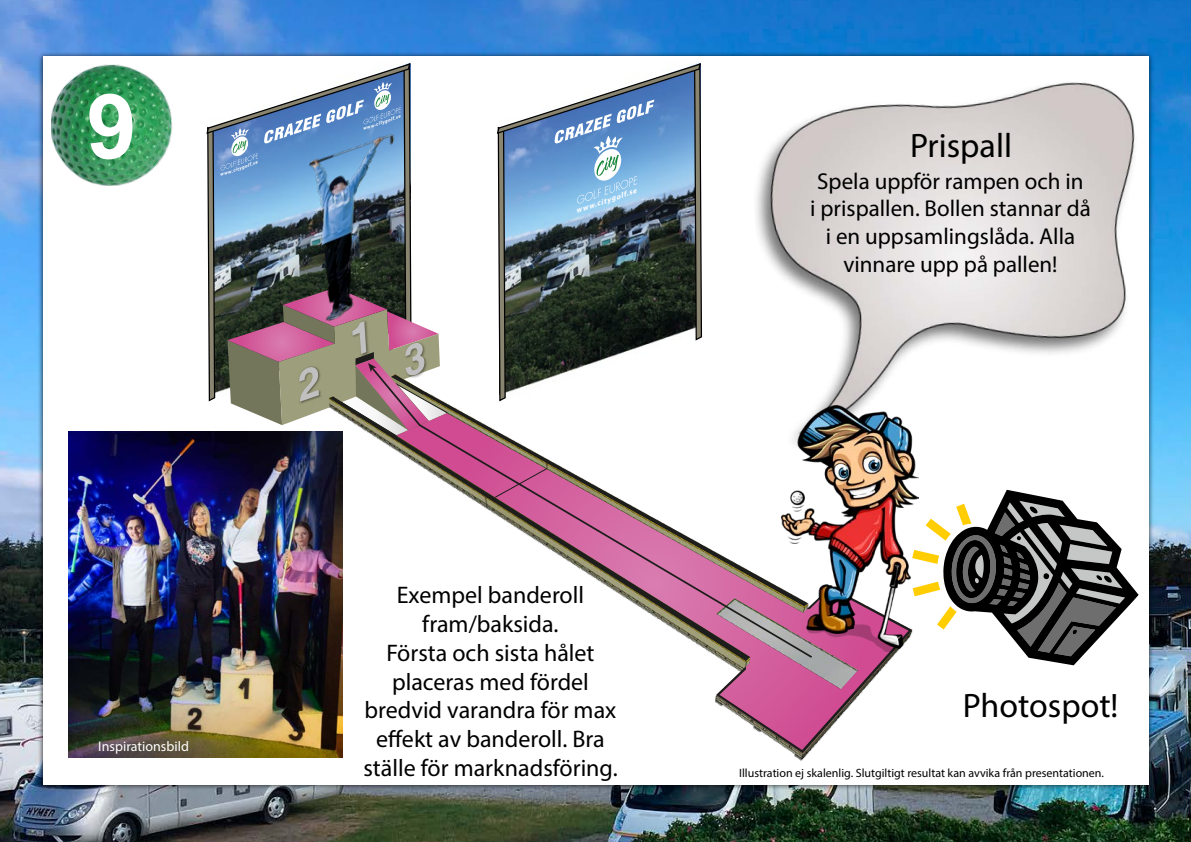
<style>
.page{position:relative;width:1191px;height:842px;background:#fff}
.page>*{position:absolute;margin:0;border:0;box-sizing:border-box;transform-origin:0 0}
.t1{font:700 90px "Arial";color:#fff}
.t2{font:34px "Myriad Pro";color:#000}
.t3{font:24px/28.8px "Myriad Pro";color:#000;text-align:center}
.t4{font:23px/27.6px "Myriad Pro";color:#000;text-align:center}
.t5{font:14px "Myriad Pro";color:#fff}
.t6{font:12px "Myriad Pro";color:#000}
.t7{font:italic 700 7.5px "Myriad Pro";color:#fff}
.t8{font:italic 700 4.7px "Myriad Pro";color:#fff}
</style>
<div class="page">
<img style="left:0;top:0;width:1191px;height:842px">
<div style="left:37px;top:51px;width:1116px;height:740px;background:#000;opacity:.75"></div>
<div style="left:43px;top:57px;width:1105px;height:728px;background:#fff"></div>
<img style="left:51px;top:50px;width:129px;height:136px">
<svg style="left:342px;top:437px;width:374px;height:224px"></svg>
<svg style="left:391px;top:404px;width:325px;height:202px"></svg>
<img style="left:205px;top:62px;width:243px;height:375px">
<img style="left:500px;top:404px;width:201px;height:15px">
<svg style="left:497px;top:62px;width:206px;height:340px"></svg>
<img style="left:69px;top:432px;width:273px;height:326px">
<svg style="left:716px;top:478px;width:206px;height:275px"></svg>
<svg style="left:922px;top:461px;width:235px;height:230px"></svg>
<img style="left:756px;top:68px;width:411px;height:393px">
<img style="left:781px;top:406px;width:137px;height:246px">
<h1 class="t1" style="left:86px;top:63px;width:52px">9</h1>
<p class="t8" style="left:219px;top:172px;width:41px;rotate:-19deg">www.citygolf.se</p>
<p class="t8" style="left:362px;top:126px;width:41px;rotate:-19deg">www.citygolf.se</p>
<p class="t7" style="left:574px;top:206px;width:65px;rotate:-19deg">www.citygolf.se</p>
<h2 class="t2" style="left:910px;top:125px;width:103px">Prispall</h2>
<p class="t4" style="left:810px;top:167px;width:282px">Spela uppför rampen och in<br>i prispallen. Bollen stannar då i en uppsamlingslåda. Alla vinnare upp på pallen!</p>
<p class="t5" style="left:98px;top:738px;width:92px">Inspirationsbild</p>
<p class="t3" style="left:363px;top:580px;width:256px">Exempel banderoll fram/baksida.<br>Första och sista hålet placeras med fördel bredvid varandra för max effekt av banderoll. Bra ställe för marknadsföring.</p>
<h2 class="t2" style="left:962px;top:685px;width:157px">Photospot!</h2>
<p class="t6" style="left:739px;top:766px;width:366px">Illustration ej skalenlig. Slutgiltigt resultat kan avvika från presentationen.</p>
</div>
